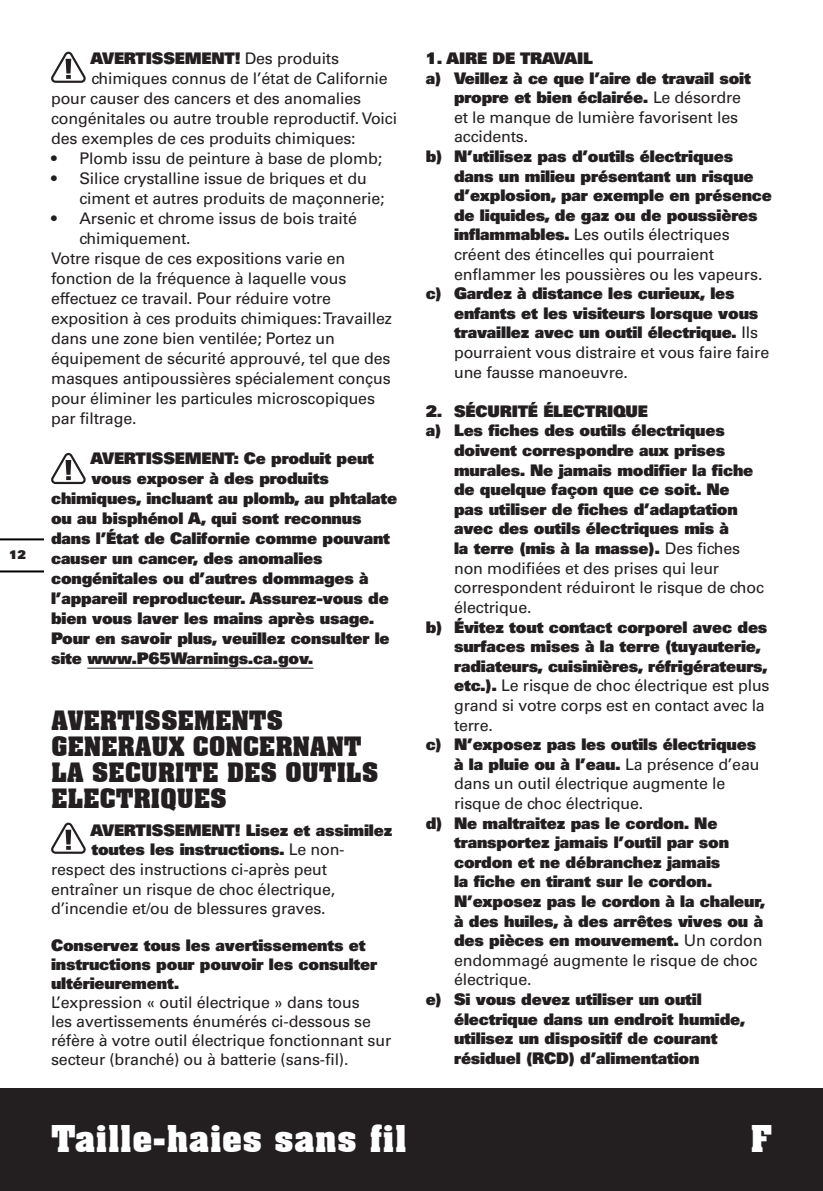
<style>
.page{position:relative;width:823px;height:1191px;background:#fff}
.page>*{position:absolute;margin:0;border:0;box-sizing:border-box;transform-origin:0 0}
.t1{font:700 36px "Aachen BT";color:#fff}
.t2{font:700 26px/26px "Aachen BT";letter-spacing:-.01em;color:#231f20}
.t3{font:900 16px/19.6px "Univers";letter-spacing:-.01em;color:#231f20}
.t4{font:16px/19px "Univers";letter-spacing:-.01em;color:#231f20}
.t5{font:900 12px "Univers";color:#231f20}
.s1{font-weight:400}
.s2{font-weight:900}
</style>
<div class="page">
<div style="left:0;top:1089px;width:822px;height:102px;background:#231f20"></div>
<hr style="left:0;top:570px;width:43px;height:2px;background:#000">
<hr style="left:0;top:538px;width:43px;height:2px;background:#000">
<hr style="left:87px;top:668px;width:226px;height:1px;background:#231f20">
<svg style="left:51px;top:52px;width:35px;height:31px"></svg>
<svg style="left:51px;top:453px;width:35px;height:31px"></svg>
<svg style="left:51px;top:822px;width:35px;height:31px"></svg>
<p class="t5" style="left:9px;top:546px;width:18px">12</p>
<p class="t3" style="left:91px;top:48px;width:250px">AVERTISSEMENT! <span class="s1">Des produits</span></p>
<p class="t4" style="left:91px;top:69px;width:298px">chimiques connus de l’état de Californie</p>
<p class="t4" style="left:51px;top:89px;width:311px">pour causer des cancers et des anomalies</p>
<p class="t4" style="left:51px;top:109px;width:347px">congénitales ou autre trouble reproductif. Voici</p>
<p class="t4" style="left:51px;top:129px;width:306px">des exemples de ces produits chimiques:</p>
<p class="t4" style="left:51px;top:149px;width:332px">• Plomb issu de peinture à base de plomb;</p>
<p class="t4" style="left:79px;top:168px;width:306px;line-height:20px;text-indent:-28px">• Silice crystalline issue de briques et du ciment et autres produits de maçonnerie;</p>
<p class="t4" style="left:51px;top:209px;width:307px">• Arsenic et chrome issus de bois traité</p>
<p class="t4" style="left:79px;top:229px;width:113px">chimiquement.</p>
<p class="t4" style="left:51px;top:249px;width:295px">Votre risque de ces expositions varie en</p>
<p class="t4" style="left:51px;top:269px;width:296px">fonction de la fréquence à laquelle vous</p>
<p class="t4" style="left:51px;top:289px;width:281px">effectuez ce travail. Pour réduire votre</p>
<p class="t4" style="left:51px;top:309px;width:342px">exposition à ces produits chimiques: Travaillez</p>
<p class="t4" style="left:51px;top:329px;width:285px">dans une zone bien ventilée; Portez un</p>
<p class="t4" style="left:51px;top:349px;width:340px">équipement de sécurité approuvé, tel que des</p>
<p class="t4" style="left:51px;top:369px;width:341px">masques antipoussières spécialement conçus</p>
<p class="t4" style="left:51px;top:389px;width:325px">pour éliminer les particules microscopiques</p>
<p class="t4" style="left:51px;top:409px;width:87px">par filtrage.</p>
<p class="t3" style="left:91px;top:448px;width:285px">AVERTISSEMENT: Ce produit peut</p>
<p class="t3" style="left:91px;top:468px;width:239px">vous exposer à des produits</p>
<p class="t3" style="left:51px;top:488px;width:347px">chimiques, incluant au plomb, au phtalate</p>
<p class="t3" style="left:51px;top:508px;width:312px">ou au bisphénol A, qui sont reconnus</p>
<p class="t3" style="left:51px;top:528px;width:340px">dans l’État de Californie comme pouvant</p>
<p class="t3" style="left:51px;top:548px;width:273px">causer un cancer, des anomalies</p>
<p class="t3" style="left:51px;top:568px;width:319px">congénitales ou d’autres dommages à</p>
<p class="t3" style="left:51px;top:588px;width:339px">l’appareil reproducteur. Assurez-vous de</p>
<p class="t3" style="left:51px;top:608px;width:324px">bien vous laver les mains après usage.</p>
<p class="t3" style="left:51px;top:628px;width:340px">Pour en savoir plus, veuillez consulter le</p>
<p class="t3" style="left:51px;top:648px;width:264px">site www.P65Warnings.ca.gov.</p>
<h2 class="t2" style="left:51px;top:707px;width:328px">AVERTISSEMENTS<br>GENERAUX CONCERNANT<br>LA SECURITE DES OUTILS<br>ELECTRIQUES</h2>
<p class="t3" style="left:91px;top:820px;width:303px">AVERTISSEMENT! Lisez et assimilez</p>
<p class="t3" style="left:91px;top:839px;width:254px">toutes les instructions. <span class="s1">Le non-</span></p>
<p class="t4" style="left:51px;top:860px;width:277px">respect des instructions ci-après peut</p>
<p class="t4" style="left:51px;top:879px;width:285px">entraîner un risque de choc électrique,</p>
<p class="t4" style="left:51px;top:899px;width:276px">d’incendie et/ou de blessures graves.</p>
<p class="t3" style="left:51px;top:935px;width:327px;line-height:19px">Conservez tous les avertissements et instructions pour pouvoir les consulter ultérieurement.</p>
<p class="t4" style="left:51px;top:993px;width:341px">L’expression « outil électrique » dans tous<br>les avertissements énumérés ci-dessous se réfère à votre outil électrique fonctionnant sur secteur (branché) ou à batterie (sans-fil).</p>
<p class="t3" style="left:425px;top:48px;width:168px">1. AIRE DE TRAVAIL</p>
<p class="t3" style="left:425px;top:67px;width:326px">a) Veillez à ce que l’aire de travail soit</p>
<p class="t3" style="left:454px;top:87px;width:288px">propre et bien éclairée. <span class="s1">Le désordre</span></p>
<p class="t4" style="left:454px;top:108px;width:285px">et le manque de lumière favorisent les</p>
<p class="t4" style="left:454px;top:127px;width:76px">accidents.</p>
<p class="t3" style="left:454px;top:146px;width:319px;text-indent:-28px">b) N’utilisez pas d’outils électriques dans un milieu présentant un risque d’explosion, par exemple en présence de liquides, de gaz ou de poussières inflammables. <span class="s1">Les outils électriques créent des étincelles qui pourraient enflammer les poussières ou les vapeurs.</span></p>
<p class="t3" style="left:454px;top:283px;width:316px;text-indent:-28px">c) Gardez à distance les curieux, les enfants et les visiteurs lorsque vous travaillez avec un outil électrique. <span class="s1">Ils pourraient vous distraire et vous faire faire une fausse manoeuvre.</span></p>
<p class="t3" style="left:425px;top:401px;width:224px">2. SÉCURITÉ ÉLECTRIQUE</p>
<p class="t3" style="left:425px;top:420px;width:300px">a) Les fiches des outils électriques</p>
<p class="t3" style="left:454px;top:440px;width:272px">doivent correspondre aux prises</p>
<p class="t3" style="left:454px;top:459px;width:300px">murales. Ne jamais modifier la fiche</p>
<p class="t3" style="left:454px;top:479px;width:277px">de quelque façon que ce soit. Ne</p>
<p class="t3" style="left:454px;top:499px;width:285px">pas utiliser de fiches d’adaptation</p>
<p class="t3" style="left:454px;top:518px;width:276px">avec des outils électriques mis à</p>
<p class="t3" style="left:454px;top:538px;width:287px">la terre (mis à la masse). <span class="s1">Des fiches</span></p>
<p class="t4" style="left:454px;top:558px;width:266px">non modifiées et des prises qui leur</p>
<p class="t4" style="left:454px;top:578px;width:311px">correspondent réduiront le risque de choc</p>
<p class="t4" style="left:454px;top:598px;width:79px">électrique.</p>
<p class="t3" style="left:454px;top:616px;width:317px;text-indent:-28px">b) Évitez tout contact corporel avec des surfaces mises à la terre (tuyauterie, radiateurs, cuisinières, réfrigérateurs, etc.). <span class="s1">Le risque de choc électrique est plus grand si votre corps est en contact avec la terre.</span></p>
<p class="t4" style="left:454px;top:735px;width:307px;line-height:19.6px;text-indent:-28px"><span class="s2">c) N’exposez pas les outils électriques à la pluie ou à l’eau.</span> La présence d’eau dans un outil électrique augmente le risque de choc électrique.</p>
<p class="t3" style="left:454px;top:812px;width:313px;text-indent:-28px">d) Ne maltraitez pas le cordon. Ne transportez jamais l’outil par son cordon et ne débranchez jamais<br>la fiche en tirant sur le cordon.<br>N’exposez pas le cordon à la chaleur, à des huiles, à des arrêtes vives ou à des pièces en mouvement. <span class="s1">Un cordon endommagé augmente le risque de choc électrique.</span></p>
<p class="t3" style="left:454px;top:989px;width:293px;text-indent:-28px">e) Si vous devez utiliser un outil électrique dans un endroit humide, utilisez un dispositif de courant résiduel (RCD) d’alimentation</p>
<h1 class="t1" style="left:51px;top:1116px;width:357px">Taille-haies sans fil</h1>
<h1 class="t1" style="left:749px;top:1116px;width:23px">F</h1>
</div>
